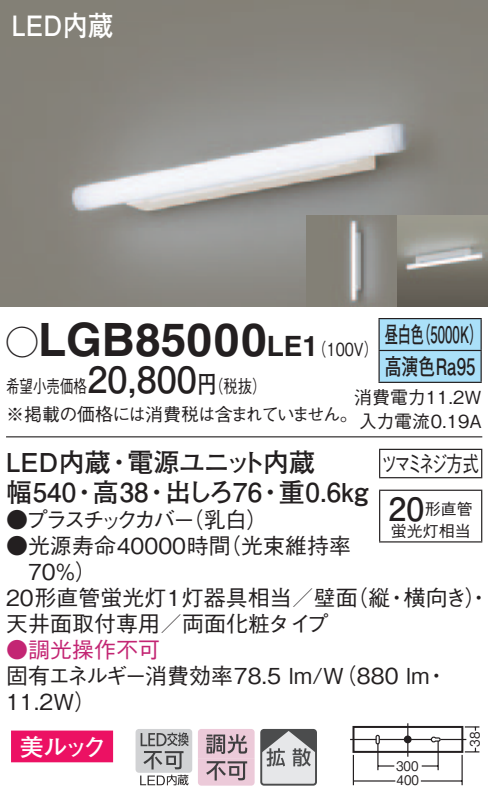
<style>
.page{position:relative;width:488px;height:805px;background:#fff}
.page>*{position:absolute;margin:0;border:0;box-sizing:border-box;transform-origin:0 0}
.t1{font:700 46px "Helvetica LT Std";color:#231f20}
.t2{font:700 36px "Futo Go B101 Pro";color:#231f20}
.t3{font:700 32px "Futo Go B101 Pro";color:#231f20}
.t4{font:700 28px "Futo Go B101 Pro";color:#fff;scale:.9 1}
.t5{font:700 28px "Helvetica LT Std";color:#231f20}
.t6{font:700 26px "Futo Go B101 Pro";color:#231f20}
.t7{font:700 26px "Futo Go B101 Pro";letter-spacing:-.05em;color:#231f20}
.t8{font:700 24px "Futo Go B101 Pro";color:#fff}
.t9{font:700 22.8px/32px "Futo Go B101 Pro";color:#231f20;scale:.58 1}
.t10{font:500 22px/26px "Gothic BBB Pro";color:#231f20}
.t11{font:500 22px "Gothic BBB Pro";letter-spacing:-.165em;color:#231f20}
.t12{font:500 22px "Gothic BBB Pro";color:#c32573}
.t13{font:500 22px "Gothic BBB Pro";letter-spacing:-.19em;color:#231f20;scale:.73 1}
.t14{font:500 18px/28px "Gothic BBB Pro";letter-spacing:-.04em;color:#231f20;scale:.75 1}
.t15{font:500 18px/24px "Gothic BBB Pro";color:#231f20}
.t16{font:500 18px "Gothic BBB Pro";color:#231f20;scale:.8 1}
.t17{font:500 16px "Gothic BBB Pro";color:#231f20}
.t18{font:500 13.2px/14px "Gothic BBB Pro";color:#231f20;scale:.9 1}
.s1{font-family:"Ford Classification 1";font-weight:400;font-size:32px}
.s2{font-family:"Futo Go B101 Pro";font-weight:700;font-size:24px}
.s3{font-family:"Helvetica LT Std";font-weight:700;font-size:28px}
</style>
<div class="page">
<hr style="left:407px;top:723px;width:1px;height:34px;background:#231f20">
<hr style="left:379px;top:739px;width:52px;height:1px;background:#231f20">
<svg style="left:350px;top:739px;width:25px;height:1px"></svg>
<div style="left:404px;top:736px;width:8px;height:7px;background:#231f20;border-radius:50%"></div>
<hr style="left:437px;top:741px;width:2px;height:29px;background:#231f20">
<hr style="left:377px;top:744px;width:2px;height:26px;background:#231f20">
<hr style="left:461px;top:755px;width:2px;height:30px;background:#231f20">
<hr style="left:353px;top:755px;width:1px;height:30px;background:#231f20">
<hr style="left:353px;top:780px;width:42px;height:2px;background:#231f20">
<hr style="left:421px;top:780px;width:41px;height:2px;background:#231f20">
<svg style="left:379px;top:765px;width:15px;height:2px"></svg>
<svg style="left:422px;top:765px;width:15px;height:2px"></svg>
<div style="left:352px;top:726px;width:111px;height:27px;border:2px solid #231f20"></div>
<svg style="left:430px;top:726px;width:49px;height:27px"></svg>
<div style="left:375px;top:735px;width:5px;height:9px;border:1px solid #231f20;border-radius:2px"></div>
<img style="left:0;top:0;width:488px;height:306px">
<img style="left:306px;top:215px;width:182px;height:91px">
<div style="left:136px;top:729px;width:56px;height:44px;background:#d1d2d4;border-radius:3px"></div>
<svg style="left:140px;top:775px;width:48px;height:10px"></svg>
<svg style="left:141px;top:732px;width:48px;height:37px"></svg>
<svg style="left:198px;top:729px;width:57px;height:57px"></svg>
<svg style="left:263px;top:732px;width:51px;height:51px"></svg>
<div style="left:260px;top:729px;width:57px;height:57px;border:2px solid #4b4c4d;border-radius:3px"></div>
<hr style="left:6px;top:436px;width:476px;height:2px;background:#231f20">
<div style="left:380px;top:319px;width:100px;height:63px;background:#aae0f9"></div>
<hr style="left:378px;top:318px;width:104px;height:1px;background:#231f20">
<hr style="left:378px;top:319px;width:2px;height:31px;background:#231f20">
<hr style="left:480px;top:319px;width:2px;height:31px;background:#231f20">
<hr style="left:378px;top:350px;width:104px;height:1px;background:#231f20">
<hr style="left:378px;top:351px;width:2px;height:31px;background:#231f20">
<hr style="left:480px;top:351px;width:2px;height:31px;background:#231f20">
<hr style="left:378px;top:382px;width:104px;height:1px;background:#231f20">
<svg style="left:379px;top:450px;width:1px;height:27px"></svg>
<hr style="left:379px;top:449px;width:103px;height:1px;background:#231f20">
<svg style="left:481px;top:450px;width:1px;height:27px"></svg>
<hr style="left:379px;top:477px;width:103px;height:1px;background:#231f20">
<hr style="left:379px;top:491px;width:1px;height:50px;background:#231f20">
<hr style="left:379px;top:490px;width:103px;height:1px;background:#231f20">
<hr style="left:481px;top:491px;width:1px;height:50px;background:#231f20">
<hr style="left:379px;top:541px;width:103px;height:2px;background:#231f20">
<div style="left:11px;top:731px;width:102px;height:31px;background:#ec1163"></div>
<p class="t4" style="left:12px;top:3px;width:114px">LED内蔵</p>
<h1 class="t1" style="left:6px;top:311px;width:262px"><span class="s1">A</span>LGB85000</h1>
<p class="t16" style="left:197px;top:372px;width:88px">（<span class="s2">円</span>税抜(</p>
<p class="t9" style="left:417px;top:316px;width:115px">（5000 (K</p>
<p class="t9" style="left:385px;top:316px;width:158px">昼白色<br>高演色Ra95</p>
<p class="t5" style="left:267px;top:329px;width:37px">LE</p>
<p class="t16" style="left:303px;top:334px;width:96px">（<span class="s3">1</span> 100 (V</p>
<h2 class="t2" style="left:87px;top:351px;width:111px">20,800</h2>
<p class="t14" style="left:6px;top:370px;width:471px">希望小売価格<br>※掲載の価格には消費税は含まれていません。</p>
<p class="t7" style="left:127px;top:441px;width:189px">電源ユニット内蔵</p>
<p class="t15" style="left:354px;top:383px;width:129px">消費電力11.2W入力電流0.19A</p>
<p class="t6" style="left:6px;top:441px;width:106px">LED内蔵</p>
<p class="t13" style="left:381px;top:446px;width:135px">ツマミネジ方式</p>
<p class="t17" style="left:425px;top:496px;width:49px">形直管</p>
<p class="t6" style="left:106px;top:441px;width:27px">・</p>
<p class="t6" style="left:279px;top:471px;width:91px">重0.6kg</p>
<p class="t6" style="left:6px;top:471px;width:72px">幅540</p>
<p class="t6" style="left:93px;top:471px;width:57px">高38</p>
<p class="t6" style="left:165px;top:471px;width:99px">出しろ76</p>
<p class="t6" style="left:72px;top:471px;width:27px">・</p>
<p class="t6" style="left:144px;top:471px;width:27px">・</p>
<p class="t6" style="left:257px;top:471px;width:27px">・</p>
<h3 class="t3" style="left:389px;top:484px;width:37px">20</h3>
<p class="t17" style="left:391px;top:518px;width:81px">蛍光灯相当</p>
<p class="t10" style="left:182px;top:504px;width:88px">（乳白(</p>
<p class="t11" style="left:6px;top:502px;width:191px">●プラスチックカバー</p>
<p class="t10" style="left:219px;top:530px;width:134px">（光束維持率</p>
<p class="t10" style="left:28px;top:530px;width:204px;text-indent:-22px">●光源寿命40000時間<br>70％(</p>
<p class="t10" style="left:346px;top:582px;width:45px">（縦</p>
<p class="t10" style="left:404px;top:582px;width:88px">横向き・(</p>
<p class="t10" style="left:6px;top:582px;width:353px">20形直管蛍光灯1灯器具相当／壁面天井面取付専用／両面化粧タイプ</p>
<p class="t12" style="left:6px;top:632px;width:156px">●調光操作不可</p>
<p class="t10" style="left:386px;top:582px;width:23px">・</p>
<p class="t10" style="left:6px;top:660px;width:425px">固有エネルギー消費効率78.5 lm （W/ 880 lm<br>11.2W(</p>
<p class="t10" style="left:425px;top:660px;width:23px">・</p>
<p class="t8" style="left:20px;top:727px;width:88px">美ルック</p>
<p class="t18" style="left:396px;top:757px;width:27px">300<br>400</p>
<p class="t18" style="left:466px;top:747px;width:18px;rotate:-90deg">38</p>
</div>
